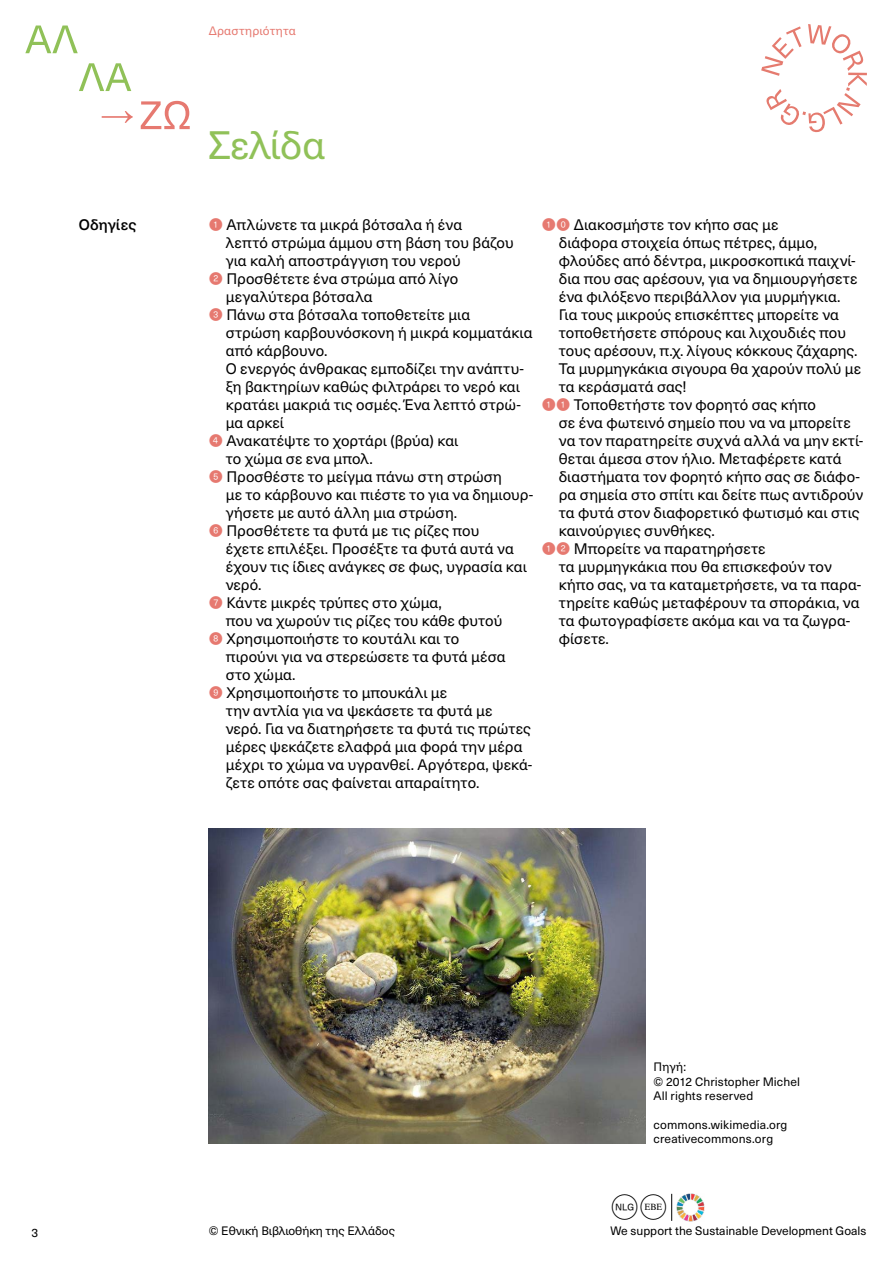
<style>
.page{position:relative;width:893px;height:1263px;background:#fff}
.page>*{position:absolute;margin:0;border:0;box-sizing:border-box;transform-origin:0 0}
.t1{font:39px "Neue Haas Unica W1 G";letter-spacing:-.015em;color:#90c158}
.t2{font:15px/18px "Neue Haas Unica W1 G";letter-spacing:.005em;color:#000}
.t3{font:500 15px "Neue Haas Unica W1 G";letter-spacing:.005em;color:#000}
.t4{font:12px/14.4px "Neue Haas Unica W1 G";letter-spacing:.005em;color:#000}
.t5{font:12px "Neue Haas Unica W1 G";letter-spacing:.01em;color:#e67970}
.s1{color:#e67970}
</style>
<div class="page">
<svg style="left:761px;top:24px;width:106px;height:108px"></svg>
<img style="left:676px;top:1193px;width:28px;height:28px">
<svg style="left:25px;top:26px;width:53px;height:27px"></svg>
<svg style="left:79px;top:63px;width:52px;height:28px"></svg>
<svg style="left:102px;top:111px;width:31px;height:12px"></svg>
<svg style="left:141px;top:101px;width:49px;height:28px"></svg>
<img style="left:209px;top:828px;width:436px;height:315px">
<svg style="left:671px;top:1194px;width:1px;height:27px"></svg>
<p class="t5" style="left:209px;top:22px;width:89px">Δραστηριότητα</p>
<p class="t3" style="left:79px;top:213px;width:59px">Οδηγίες</p>
<h1 class="t1" style="left:209px;top:116px;width:118px">Σελίδα</h1>
<p class="t2" style="left:226px;top:215px;width:289px">Απλώνετε τα μικρά βότσαλα ή ένα<br>λεπτό στρώμα άμμου στη βάση του βάζου για καλή αποστράγγιση του νερού<br>Προσθέτετε ένα στρώμα από λίγο μεγαλύτερα βότσαλα</p>
<p class="t2" style="left:226px;top:305px;width:308px;text-indent:-17px"><span class="s1">✓</span> Πάνω στα βότσαλα τοποθετείτε μια<br>στρώση καρβουνόσκονη ή μικρά κομματάκια από κάρβουνο.<br>Ο ενεργός άνθρακας εμποδίζει την ανάπτυ&shy;ξη βακτηρίων καθώς φιλτράρει το νερό και κρατάει μακριά τις οσμές. Ένα λεπτό στρώ&shy;μα αρκεί</p>
<p class="t2" style="left:226px;top:431px;width:309px;text-indent:-17px"><span class="s1">✔</span> Ανακατέψτε το χορτάρι (βρύα) και<br>το χώμα σε ενα μπολ.<br>Προσθέστε το μείγμα πάνω στη στρώση<br>με το κάρβουνο και πιέστε το για να δημιουρ&shy;γήσετε με αυτό άλλη μια στρώση.<br>Προσθέτετε τα φυτά με τις ρίζες που<br>έχετε επιλέξει. Προσέξτε τα φυτά αυτά να έχουν τις ίδιες ανάγκες σε φως, υγρασία και νερό.<br>Κάντε μικρές τρύπες στο χώμα,<br>που να χωρούν τις ρίζες του κάθε φυτού<br>Χρησιμοποιήστε το κουτάλι και το<br>πιρούνι για να στερεώσετε τα φυτά μέσα στο χώμα.<br>Χρησιμοποιήστε το μπουκάλι με<br>την αντλία για να ψεκάσετε τα φυτά με<br>νερό. Για να διατηρήσετε τα φυτά τις πρώτες μέρες ψεκάζετε ελαφρά μια φορά την μέρα μέχρι το χώμα να υγρανθεί. Αργότερα, ψεκά&shy;ζετε οπότε σας φαίνεται απαραίτητο.</p>
<p class="t2" style="left:574px;top:215px;width:206px">Διακοσμήστε τον κήπο σας με</p>
<p class="t2" style="left:559px;top:233px;width:260px">διάφορα στοιχεία όπως πέτρες, άμμο,</p>
<p class="t2" style="left:559px;top:251px;width:298px">φλούδες από δέντρα, μικροσκοπικά παιχνί-</p>
<p class="t2" style="left:559px;top:269px;width:300px">δια που σας αρέσουν, για να δημιουργήσετε</p>
<p class="t2" style="left:559px;top:287px;width:283px">ένα φιλόξενο περιβάλλον για μυρμήγκια.</p>
<p class="t2" style="left:559px;top:305px;width:282px">Για τους μικρούς επισκέπτες μπορείτε να</p>
<p class="t2" style="left:559px;top:323px;width:289px">τοποθετήσετε σπόρους και λιχουδιές που</p>
<p class="t2" style="left:559px;top:341px;width:300px">τους αρέσουν, π.χ. λίγους κόκκους ζάχαρης.</p>
<p class="t2" style="left:559px;top:359px;width:304px">Τα μυρμηγκάκια σιγουρα θα χαρούν πολύ με</p>
<p class="t2" style="left:559px;top:377px;width:129px">τα κεράσματά σας!</p>
<p class="t2" style="left:574px;top:395px;width:244px">Τοποθετήστε τον φορητό σας κήπο</p>
<p class="t2" style="left:559px;top:413px;width:294px">σε ένα φωτεινό σημείο που να να μπορείτε</p>
<p class="t2" style="left:559px;top:431px;width:306px">να τον παρατηρείτε συχνά αλλά να μην εκτί-</p>
<p class="t2" style="left:559px;top:449px;width:284px">θεται άμεσα στον ήλιο. Μεταφέρετε κατά</p>
<p class="t2" style="left:559px;top:467px;width:303px">διαστήματα τον φορητό κήπο σας σε διάφο-</p>
<p class="t2" style="left:559px;top:485px;width:306px">ρα σημεία στο σπίτι και δείτε πως αντιδρούν</p>
<p class="t2" style="left:559px;top:503px;width:302px">τα φυτά στον διαφορετικό φωτισμό και στις</p>
<p class="t2" style="left:559px;top:521px;width:157px">καινούργιες συνθήκες.</p>
<p class="t2" style="left:574px;top:539px;width:193px">Μπορείτε να παρατηρήσετε</p>
<p class="t2" style="left:559px;top:557px;width:274px">τα μυρμηγκάκια που θα επισκεφούν τον</p>
<p class="t2" style="left:559px;top:575px;width:304px">κήπο σας, να τα καταμετρήσετε, να τα παρα-</p>
<p class="t2" style="left:559px;top:593px;width:302px">τηρείτε καθώς μεταφέρουν τα σποράκια, να</p>
<p class="t2" style="left:559px;top:611px;width:293px">τα φωτογραφίσετε ακόμα και να τα ζωγρα-</p>
<p class="t2" style="left:559px;top:629px;width:52px">φίσετε.</p>
<p class="t4" style="left:654px;top:1059px;width:148px">Πηγή:<br>© 2012 Christopher Michel<br>All rights reserved</p>
<p class="t4" style="left:654px;top:1117px;width:135px">commons.wikimedia.org creativecommons.org</p>
<p class="t4" style="left:31px;top:1225px;width:8px">3</p>
<p class="t4" style="left:209px;top:1222px;width:188px">© Εθνική Βιβλιοθήκη της Ελλάδος</p>
<p class="t4" style="left:611px;top:1222px;width:257px">We support the Sustainable Development Goals</p>
</div>
